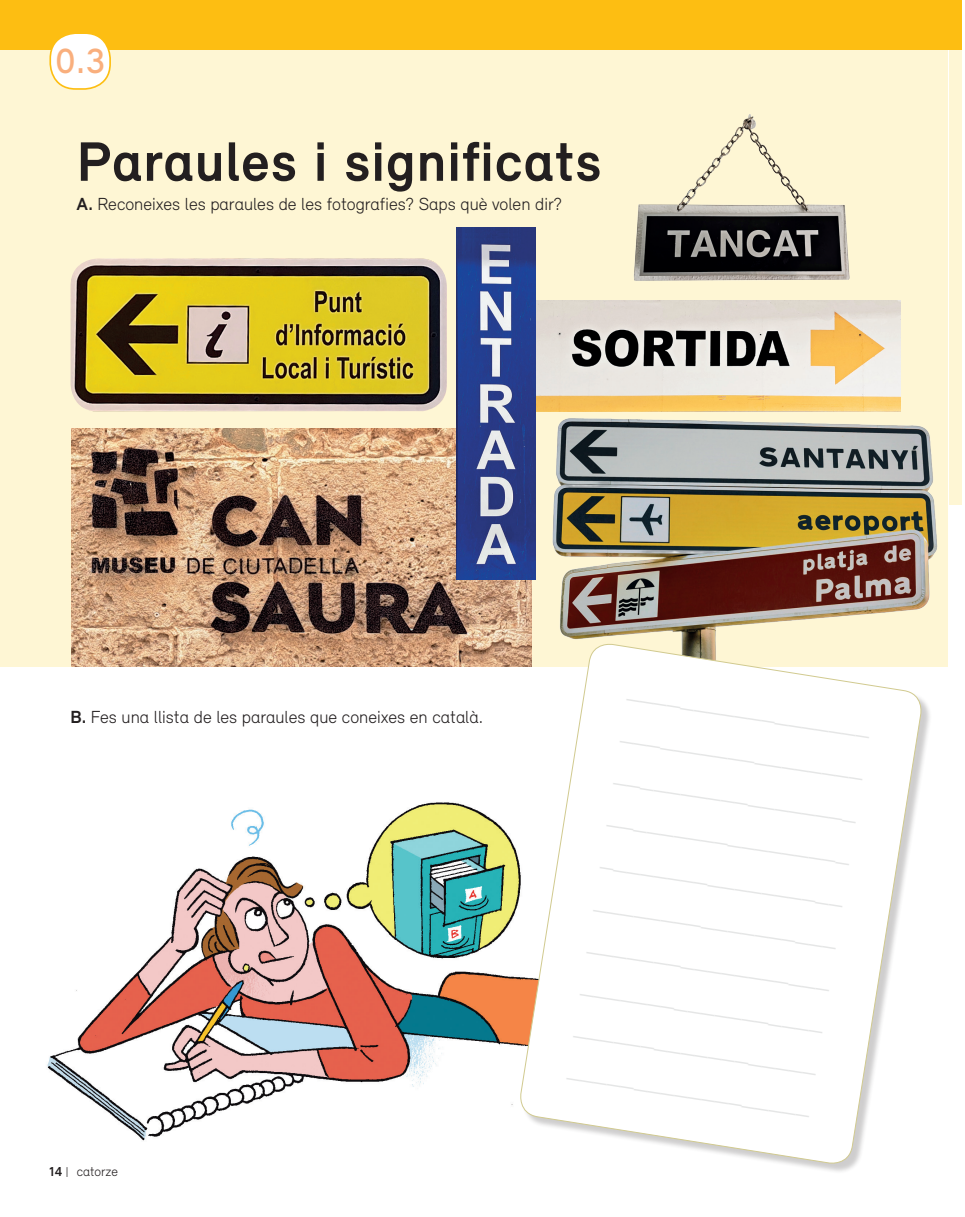
<style>
.page{position:relative;width:965px;height:1217px;background:#fff}
.page>*{position:absolute;margin:0;border:0;box-sizing:border-box;transform-origin:0 0}
.t1{font:700 57px "Relevant";letter-spacing:.02em;color:#231f20}
.t2{font:500 36px "Relevant";color:#f9af7d}
.t3{font:300 27.3px "Fedra Sans Std";color:#e5e6e6}
.t4{font:300 18px "Relevant";color:#231f20}
.t5{font:300 13.5px "Relevant";color:#231f20}
.t6{font:700 13.5px "Relevant";color:#231f20}
.s1{font-weight:700}
.s2{font-weight:300;font-size:12px}
</style>
<div class="page">
<div style="left:0;top:0;width:948px;height:666px;background:#fef6d4"></div>
<img style="left:468px;top:411px;width:480px;height:256px">
<div style="left:949px;top:9px;width:12px;height:496px;background:#fef6d4"></div>
<img style="left:47px;top:802px;width:471px;height:339px">
<div style="left:522px;top:646px;width:409px;height:528px;background:#231f20;opacity:.22"></div>
<svg style="left:518px;top:641px;width:406px;height:525px"></svg>
<div style="left:0;top:0;width:961px;height:49px;background:#fdbe12"></div>
<div style="left:50px;top:33px;width:60px;height:56px;background:#fff;border-radius:26px"></div>
<div style="left:49px;top:32px;width:62px;height:58px;border:2px solid #fdbe12;border-radius:26px"></div>
<img style="left:536px;top:300px;width:365px;height:111px">
<img style="left:634px;top:114px;width:216px;height:167px">
<img style="left:71px;top:258px;width:376px;height:153px">
<img style="left:71px;top:429px;width:460px;height:237px">
<img style="left:456px;top:228px;width:80px;height:352px">
<p class="t2" style="left:55px;top:39px;width:51px">0.3</p>
<p class="t1" style="left:77px;top:128px;width:526px">Paraules i significats</p>
<p class="t4" style="left:77px;top:194px;width:486px"><span class="s1">A.</span> Reconeixes les paraules de les fotografies? Saps què volen dir?</p>
<p class="t4" style="left:71px;top:706px;width:414px"><span class="s1">B.</span> Fes una llista de les paraules que coneixes en català.</p>
<p class="t3" style="left:631px;top:670px;width:247px;rotate:9deg">__________________</p>
<p class="t3" style="left:624px;top:712px;width:247px;rotate:9deg">__________________</p>
<p class="t3" style="left:618px;top:754px;width:247px;rotate:9deg">__________________</p>
<p class="t3" style="left:611px;top:796px;width:247px;rotate:9deg">__________________</p>
<p class="t3" style="left:604px;top:838px;width:247px;rotate:9deg">__________________</p>
<p class="t3" style="left:598px;top:880px;width:247px;rotate:9deg">__________________</p>
<p class="t3" style="left:591px;top:922px;width:247px;rotate:9deg">__________________</p>
<p class="t3" style="left:584px;top:964px;width:247px;rotate:9deg">__________________</p>
<p class="t3" style="left:578px;top:1006px;width:247px;rotate:9deg">__________________</p>
<p class="t3" style="left:571px;top:1048px;width:247px;rotate:9deg">__________________</p>
<p class="t6" style="left:49px;top:1163px;width:21px">14 <span class="s2">|</span></p>
<p class="t5" style="left:77px;top:1163px;width:43px">catorze</p>
</div>
